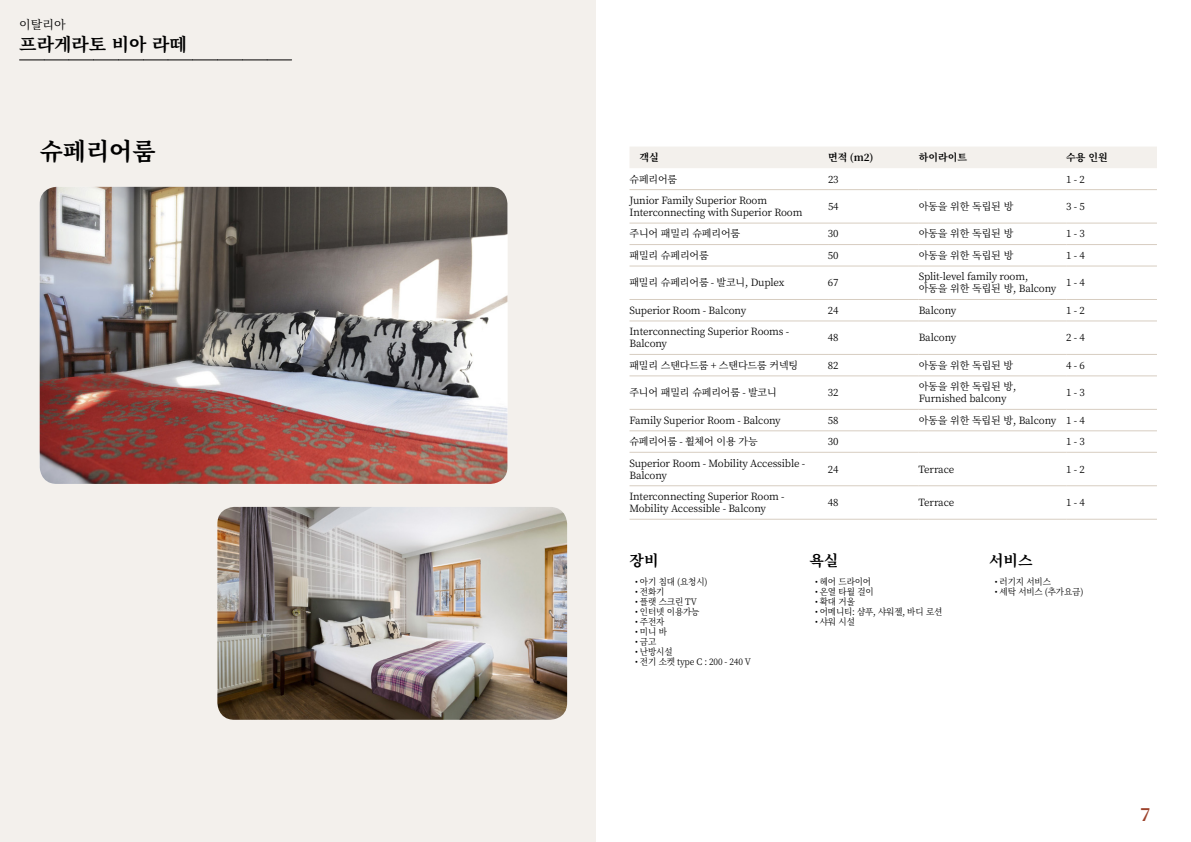
<style>
.page{position:relative;width:1191px;height:842px;background:#fff}
.page>*{position:absolute;margin:0;border:0;box-sizing:border-box;transform-origin:0 0}
.t1{font:700 24px "Noto Serif KR";color:#000}
.t2{font:700 18px "Noto Serif KR";color:#000}
.t3{font:700 18px "Noto Serif KR";color:#9d432c}
.t4{font:700 15px "Noto Serif KR";color:#000}
.t5{font:12px "Noto Serif KR";color:#000}
.t6{font:10px/12px "Noto Serif KR";letter-spacing:-.015em;color:#000}
.t7{font:700 10px "Noto Serif KR";color:#000}
.t8{font:9px "Noto Serif KR";letter-spacing:-.015em;color:#000;scale:.95 1}
</style>
<div class="page">
<div style="left:0;top:0;width:595px;height:842px;background:#f3f0ec"></div>
<img style="left:40px;top:187px;width:467px;height:297px">
<img style="left:217px;top:507px;width:350px;height:213px">
<svg style="left:20px;top:60px;width:272px;height:1px"></svg>
<div style="left:630px;top:147px;width:527px;height:21px;background:#f3f0ec"></div>
<hr style="left:629px;top:189px;width:199px;height:1px;background:#d7cdc1">
<hr style="left:828px;top:189px;width:90px;height:1px;background:#d7cdc1">
<hr style="left:918px;top:189px;width:148px;height:1px;background:#d7cdc1">
<hr style="left:1066px;top:189px;width:91px;height:1px;background:#d7cdc1">
<hr style="left:629px;top:223px;width:199px;height:1px;background:#d7cdc1">
<hr style="left:828px;top:223px;width:90px;height:1px;background:#d7cdc1">
<hr style="left:918px;top:223px;width:148px;height:1px;background:#d7cdc1">
<hr style="left:1066px;top:223px;width:91px;height:1px;background:#d7cdc1">
<hr style="left:629px;top:244px;width:199px;height:1px;background:#d7cdc1">
<hr style="left:828px;top:244px;width:90px;height:1px;background:#d7cdc1">
<hr style="left:918px;top:244px;width:148px;height:1px;background:#d7cdc1">
<hr style="left:1066px;top:244px;width:91px;height:1px;background:#d7cdc1">
<hr style="left:629px;top:265px;width:199px;height:1px;background:#d7cdc1">
<hr style="left:828px;top:265px;width:90px;height:1px;background:#d7cdc1">
<hr style="left:918px;top:265px;width:148px;height:1px;background:#d7cdc1">
<hr style="left:1066px;top:265px;width:91px;height:1px;background:#d7cdc1">
<hr style="left:629px;top:299px;width:199px;height:1px;background:#d7cdc1">
<hr style="left:828px;top:299px;width:90px;height:1px;background:#d7cdc1">
<hr style="left:918px;top:299px;width:148px;height:1px;background:#d7cdc1">
<hr style="left:1066px;top:299px;width:91px;height:1px;background:#d7cdc1">
<hr style="left:629px;top:320px;width:199px;height:1px;background:#d7cdc1">
<hr style="left:828px;top:320px;width:90px;height:1px;background:#d7cdc1">
<hr style="left:918px;top:320px;width:148px;height:1px;background:#d7cdc1">
<hr style="left:1066px;top:320px;width:91px;height:1px;background:#d7cdc1">
<hr style="left:629px;top:354px;width:199px;height:1px;background:#d7cdc1">
<hr style="left:828px;top:354px;width:90px;height:1px;background:#d7cdc1">
<hr style="left:918px;top:354px;width:148px;height:1px;background:#d7cdc1">
<hr style="left:1066px;top:354px;width:91px;height:1px;background:#d7cdc1">
<hr style="left:629px;top:375px;width:199px;height:1px;background:#d7cdc1">
<hr style="left:828px;top:375px;width:90px;height:1px;background:#d7cdc1">
<hr style="left:918px;top:375px;width:148px;height:1px;background:#d7cdc1">
<hr style="left:1066px;top:375px;width:91px;height:1px;background:#d7cdc1">
<hr style="left:629px;top:409px;width:199px;height:1px;background:#d7cdc1">
<hr style="left:828px;top:409px;width:90px;height:1px;background:#d7cdc1">
<hr style="left:918px;top:409px;width:148px;height:1px;background:#d7cdc1">
<hr style="left:1066px;top:409px;width:91px;height:1px;background:#d7cdc1">
<hr style="left:629px;top:430px;width:199px;height:1px;background:#d7cdc1">
<hr style="left:828px;top:430px;width:90px;height:1px;background:#d7cdc1">
<hr style="left:918px;top:430px;width:148px;height:1px;background:#d7cdc1">
<hr style="left:1066px;top:430px;width:91px;height:1px;background:#d7cdc1">
<hr style="left:629px;top:452px;width:199px;height:1px;background:#d7cdc1">
<hr style="left:828px;top:452px;width:90px;height:1px;background:#d7cdc1">
<hr style="left:918px;top:452px;width:148px;height:1px;background:#d7cdc1">
<hr style="left:1066px;top:452px;width:91px;height:1px;background:#d7cdc1">
<hr style="left:629px;top:485px;width:199px;height:1px;background:#d7cdc1">
<hr style="left:828px;top:485px;width:90px;height:1px;background:#d7cdc1">
<hr style="left:918px;top:485px;width:148px;height:1px;background:#d7cdc1">
<hr style="left:1066px;top:485px;width:91px;height:1px;background:#d7cdc1">
<hr style="left:629px;top:519px;width:199px;height:1px;background:#d7cdc1">
<hr style="left:828px;top:519px;width:90px;height:1px;background:#d7cdc1">
<hr style="left:918px;top:519px;width:148px;height:1px;background:#d7cdc1">
<hr style="left:1066px;top:519px;width:91px;height:1px;background:#d7cdc1">
<p class="t5" style="left:19px;top:17px;width:48px">이탈리아</p>
<h2 class="t2" style="left:19px;top:34px;width:169px">프라게라토 비아 라떼</h2>
<h1 class="t1" style="left:40px;top:137px;width:117px">슈페리어룸</h1>
<p class="t7" style="left:639px;top:152px;width:21px">객실</p>
<p class="t7" style="left:828px;top:152px;width:47px">면적 (m2)</p>
<p class="t7" style="left:918px;top:152px;width:50px">하이라이트</p>
<p class="t7" style="left:1066px;top:152px;width:43px">수용 인원</p>
<p class="t6" style="left:629px;top:173px;width:49px">슈페리어룸</p>
<p class="t6" style="left:828px;top:173px;width:12px">23</p>
<p class="t6" style="left:1066px;top:173px;width:20px">1 - 2</p>
<p class="t6" style="left:629px;top:195px;width:174px">Junior Family Superior Room<br>Interconnecting with Superior Room</p>
<p class="t6" style="left:828px;top:201px;width:12px">54</p>
<p class="t6" style="left:918px;top:201px;width:96px">아동을 위한 독립된 방</p>
<p class="t6" style="left:1066px;top:201px;width:20px">3 - 5</p>
<p class="t6" style="left:629px;top:228px;width:112px">주니어 패밀리 슈페리어룸</p>
<p class="t6" style="left:828px;top:228px;width:12px">30</p>
<p class="t6" style="left:918px;top:228px;width:96px">아동을 위한 독립된 방</p>
<p class="t6" style="left:1066px;top:228px;width:20px">1 - 3</p>
<p class="t6" style="left:629px;top:249px;width:81px">패밀리 슈페리어룸</p>
<p class="t6" style="left:828px;top:249px;width:12px">50</p>
<p class="t6" style="left:918px;top:249px;width:96px">아동을 위한 독립된 방</p>
<p class="t6" style="left:1066px;top:249px;width:20px">1 - 4</p>
<p class="t6" style="left:629px;top:277px;width:157px">패밀리 슈페리어룸 - 발코니, Duplex</p>
<p class="t6" style="left:828px;top:277px;width:12px">67</p>
<p class="t6" style="left:918px;top:271px;width:139px">Split-level family room, 아동을 위한 독립된 방, Balcony</p>
<p class="t6" style="left:1066px;top:277px;width:20px">1 - 4</p>
<p class="t6" style="left:629px;top:304px;width:118px">Superior Room - Balcony</p>
<p class="t6" style="left:828px;top:304px;width:12px">24</p>
<p class="t6" style="left:918px;top:304px;width:39px">Balcony</p>
<p class="t6" style="left:1066px;top:304px;width:20px">1 - 2</p>
<p class="t6" style="left:629px;top:326px;width:161px">Interconnecting Superior Rooms -<br>Balcony</p>
<p class="t6" style="left:828px;top:332px;width:12px">48</p>
<p class="t6" style="left:918px;top:332px;width:39px">Balcony</p>
<p class="t6" style="left:1066px;top:332px;width:20px">2 - 4</p>
<p class="t6" style="left:629px;top:359px;width:170px">패밀리 스탠다드룸 + 스탠다드룸 커넥팅</p>
<p class="t6" style="left:828px;top:359px;width:12px">82</p>
<p class="t6" style="left:918px;top:359px;width:96px">아동을 위한 독립된 방</p>
<p class="t6" style="left:1066px;top:359px;width:20px">4 - 6</p>
<p class="t6" style="left:629px;top:387px;width:149px">주니어 패밀리 슈페리어룸 - 발코니</p>
<p class="t6" style="left:828px;top:387px;width:12px">32</p>
<p class="t6" style="left:918px;top:381px;width:99px">아동을 위한 독립된 방,<br>Furnished balcony</p>
<p class="t6" style="left:1066px;top:387px;width:20px">1 - 3</p>
<p class="t6" style="left:629px;top:414px;width:153px">Family Superior Room - Balcony</p>
<p class="t6" style="left:828px;top:414px;width:12px">58</p>
<p class="t6" style="left:918px;top:414px;width:168px">아동을 위한 독립된 방, Balcony 1 - 4</p>
<p class="t6" style="left:629px;top:436px;width:130px">슈페리어룸 - 휠체어 이용 가능</p>
<p class="t6" style="left:828px;top:436px;width:12px">30</p>
<p class="t6" style="left:1066px;top:436px;width:20px">1 - 3</p>
<p class="t6" style="left:629px;top:457px;width:177px">Superior Room - Mobility Accessible -<br>Balcony</p>
<p class="t6" style="left:828px;top:463px;width:12px">24</p>
<p class="t6" style="left:918px;top:463px;width:37px">Terrace</p>
<p class="t6" style="left:1066px;top:463px;width:20px">1 - 2</p>
<p class="t6" style="left:629px;top:491px;width:157px">Interconnecting Superior Room -<br>Mobility Accessible - Balcony</p>
<p class="t6" style="left:828px;top:497px;width:12px">48</p>
<p class="t6" style="left:918px;top:497px;width:37px">Terrace</p>
<p class="t6" style="left:1066px;top:497px;width:20px">1 - 4</p>
<h3 class="t4" style="left:629px;top:552px;width:30px">장비</h3>
<p class="t8" style="left:635px;top:576px;width:78px">• 아기 침대 (요청시)</p>
<p class="t8" style="left:635px;top:586px;width:32px">• 전화기</p>
<p class="t8" style="left:635px;top:596px;width:66px">• 플랫 스크린 TV</p>
<p class="t8" style="left:635px;top:606px;width:69px">• 인터넷 이용가능</p>
<p class="t8" style="left:635px;top:616px;width:32px">• 주전자</p>
<p class="t8" style="left:635px;top:626px;width:35px">• 미니 바</p>
<p class="t8" style="left:635px;top:636px;width:24px">• 금고</p>
<p class="t8" style="left:635px;top:646px;width:41px">• 난방시설</p>
<p class="t8" style="left:635px;top:656px;width:124px">• 전기 소켓 type C : 200 - 240 V</p>
<h3 class="t4" style="left:809px;top:552px;width:30px">욕실</h3>
<p class="t8" style="left:815px;top:576px;width:61px">• 헤어 드라이어</p>
<p class="t8" style="left:815px;top:586px;width:63px">• 온열 타월 걸이</p>
<p class="t8" style="left:815px;top:596px;width:44px">• 확대 거울</p>
<p class="t8" style="left:815px;top:606px;width:136px">• 어메니티: 샴푸, 샤워젤, 바디 로션</p>
<p class="t8" style="left:815px;top:616px;width:44px">• 샤워 시설</p>
<h3 class="t4" style="left:989px;top:552px;width:45px">서비스</h3>
<p class="t8" style="left:994px;top:576px;width:61px">• 러기지 서비스</p>
<p class="t8" style="left:994px;top:586px;width:95px">• 세탁 서비스 (추가요금)</p>
<h2 class="t3" style="left:1140px;top:804px;width:12px">7</h2>
</div>
